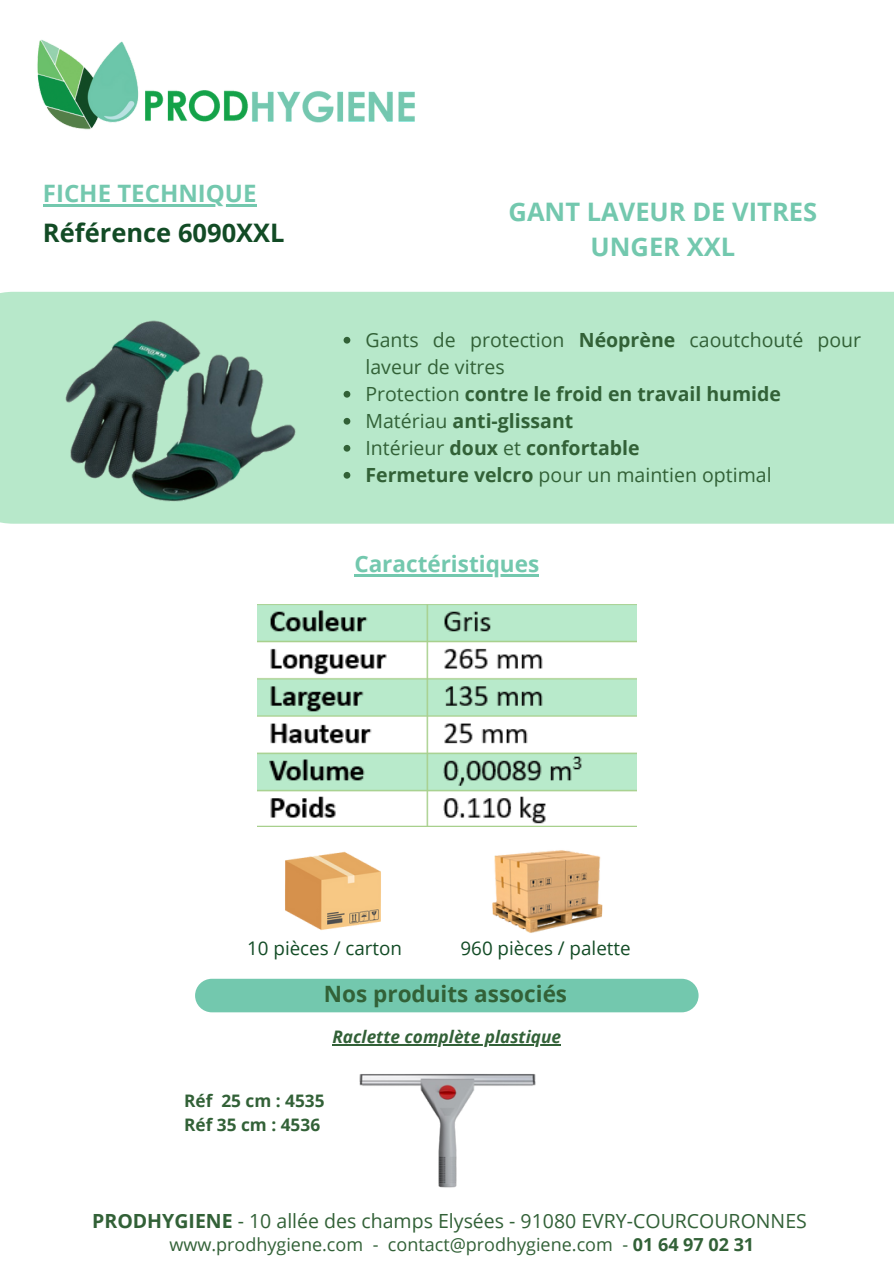
<style>
.page{position:relative;width:894px;height:1264px;background:#fff}
.page>*{position:absolute;margin:0;border:0;box-sizing:border-box;transform-origin:0 0}
.t1{font:700 25.5px/34.8px "Open Sans";color:#73c8ae;text-align:center}
.t2{font:700 25.5px "Open Sans";color:#124b25}
.t3{font:700 24px "Open Sans";color:#73c8ae}
.t4{font:700 22.5px "Open Sans";color:#326137}
.t5{font:700 22.5px "Open Sans";color:#73c8ae}
.t6{font:19.5px/27px "Open Sans";color:#326137}
.t7{font:700 19.5px "Open Sans";color:#326137}
.t8{font:18.75px "Open Sans";color:#124b25}
.t9{font:18px "Open Sans";color:#326137}
.t10{font:italic 700 17.25px "Open Sans";color:#326137}
.t11{font:700 17.25px "Open Sans";color:#326137}
.s1{font-weight:700}
.s2{font-weight:400}
</style>
<div class="page">
<img style="left:37px;top:39px;width:378px;height:91px">
<div style="left:0;top:292px;width:893px;height:231px;background:#b7e8ca"></div>
<div style="left:0;top:302px;width:893px;height:211px;background:#b7e8ca"></div>
<div style="left:195px;top:978px;width:503px;height:34px;background:#73c8ae;border-radius:17px"></div>
<img style="left:285px;top:851px;width:96px;height:80px">
<img style="left:492px;top:850px;width:111px;height:83px">
<img style="left:60px;top:292px;width:242px;height:232px">
<img style="left:359px;top:1074px;width:177px;height:114px">
<img style="left:257px;top:604px;width:379px;height:222px">
<hr style="left:332px;top:1044px;width:229px;height:1px;background:#326137">
<hr style="left:43px;top:204px;width:213px;height:2px;background:#73c8ae">
<hr style="left:354px;top:574px;width:185px;height:2px;background:#73c8ae">
<svg style="left:343px;top:337px;width:7px;height:6px"></svg>
<svg style="left:343px;top:391px;width:7px;height:6px"></svg>
<svg style="left:343px;top:418px;width:7px;height:6px"></svg>
<svg style="left:343px;top:445px;width:7px;height:6px"></svg>
<svg style="left:343px;top:472px;width:7px;height:6px"></svg>
<p class="t3" style="left:43px;top:176px;width:215px">FICHE TECHNIQUE</p>
<p class="t2" style="left:43px;top:215px;width:243px">Référence 6090XXL</p>
<h3 class="t1" style="left:508px;top:194px;width:310px">GANT LAVEUR DE VITRES<br>UNGER XXL</h3>
<h3 class="t6" style="left:365px;top:326px;width:497px">Gants de protection <span class="s1">Néoprène</span> caoutchouté pour laveur de vitres</h3>
<p class="t7" style="left:365px;top:380px;width:417px"><span class="s2">Protection</span> contre le froid en travail humide</p>
<p class="t7" style="left:365px;top:407px;width:209px"><span class="s2">Matériau</span> anti-glissant</p>
<p class="t7" style="left:365px;top:434px;width:275px"><span class="s2">Intérieur</span> doux <span class="s2">et</span> confortable</p>
<p class="t6" style="left:365px;top:461px;width:407px"><span class="s1">Fermeture velcro</span> pour un maintien optimal</p>
<p class="t5" style="left:354px;top:548px;width:186px">Caractéristiques</p>
<p class="t8" style="left:247px;top:935px;width:156px">10 pièces / carton</p>
<p class="t8" style="left:460px;top:935px;width:172px">960 pièces / palette</p>
<p class="t4" style="left:324px;top:978px;width:244px">Nos produits associés</p>
<p class="t10" style="left:332px;top:1024px;width:230px">Raclette complète plastique</p>
<h4 class="t11" style="left:184px;top:1088px;width:142px">Réf 25 cm : 4535</h4>
<h4 class="t11" style="left:184px;top:1112px;width:137px">Réf 35 cm : 4536</h4>
<p class="t6" style="left:92px;top:1207px;width:716px"><span class="s1">PRODHYGIENE</span> - 10 allée des champs Elysées - 91080 EVRY-COURCOURONNES</p>
<p class="t9" style="left:169px;top:1231px;width:586px">www.prodhygiene.com - contact@prodhygiene.com - <span class="s1">01 64 97 02 31</span></p>
</div>
